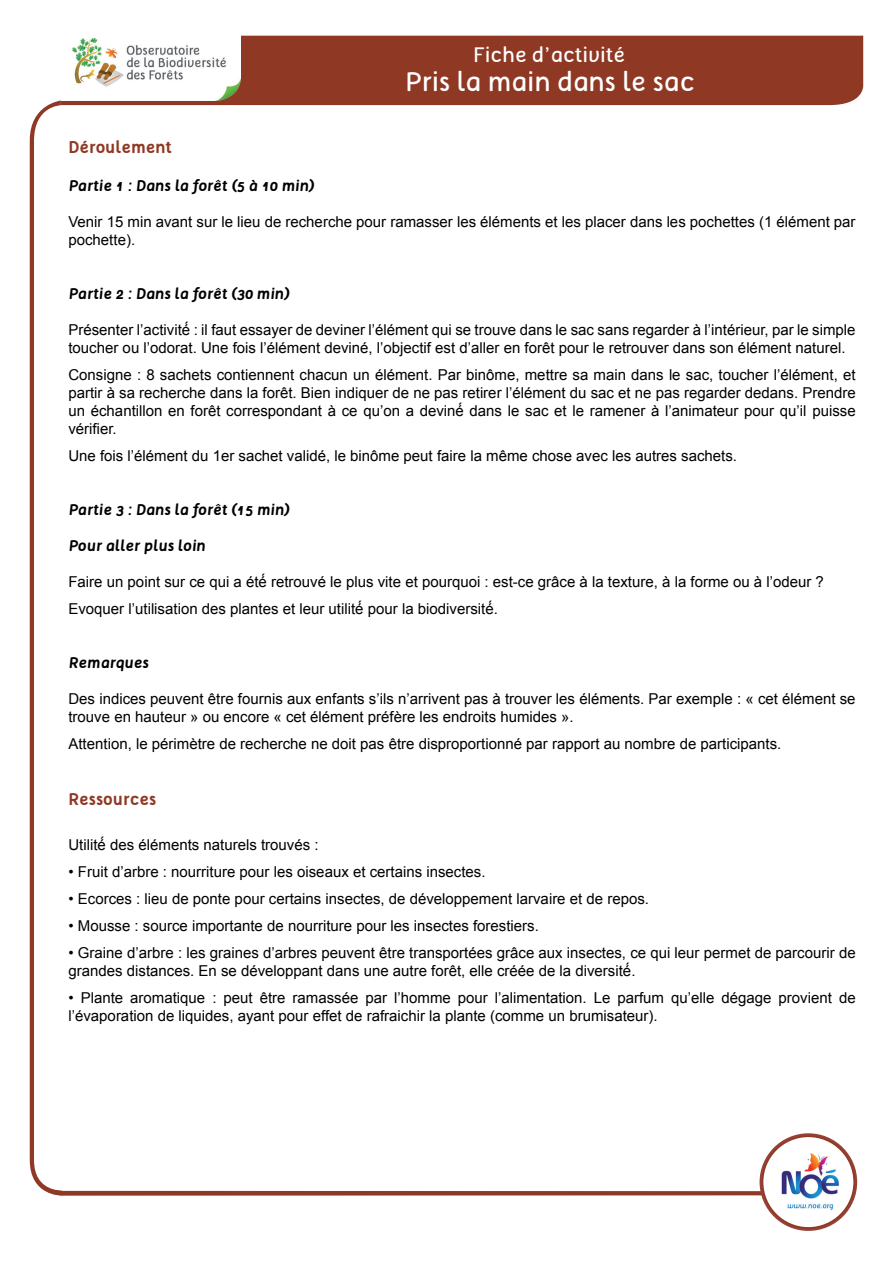
<style>
.page{position:relative;width:893px;height:1263px;background:#fff}
.page>*{position:absolute;margin:0;border:0;box-sizing:border-box;transform-origin:0 0}
.t1{font:27px "Tellural";color:#fff}
.t2{font:21px "Tellural";color:#fff}
.t3{font:700 16.5px "Tellural";color:#8f3925}
.t4{font:15px/18px "Arial";color:#000}
.t5{font:italic 700 15px "Tellural";color:#000}
</style>
<div class="page">
<div style="left:59px;top:35px;width:805px;height:71px;background:#8f3925"></div>
<img style="left:60px;top:35px;width:180px;height:65px">
<div style="left:61px;top:1191px;width:705px;height:5px;background:#8f3925"></div>
<svg style="left:760px;top:1133px;width:97px;height:98px"></svg>
<div style="left:763px;top:1136px;width:91px;height:92px;background:#fff;border-radius:50%"></div>
<img style="left:773px;top:1145px;width:75px;height:75px">
<div style="left:762px;top:1135px;width:93px;height:93px;border:2px solid #8f3925;border-radius:50%"></div>
<svg style="left:30px;top:101px;width:32px;height:1095px"></svg>
<h2 class="t2" style="left:473px;top:43px;width:153px">Fiche d’activité</h2>
<h1 class="t1" style="left:406px;top:67px;width:291px">Pris la main dans le sac</h1>
<p class="t3" style="left:68px;top:138px;width:105px">Déroulement</p>
<p class="t5" style="left:68px;top:177px;width:247px">Partie 1 : Dans la forêt (5 à 10 min)</p>
<p class="t4" style="left:68px;top:213px;width:789px">Venir 15 min avant sur le lieu de recherche pour ramasser les éléments et les placer dans les pochettes (1 élément par pochette).</p>
<p class="t5" style="left:68px;top:285px;width:222px">Partie 2 : Dans la forêt (30 min)</p>
<p class="t4" style="left:68px;top:321px;width:789px">Présenter l’activité́ : il faut essayer de deviner l’élément qui se trouve dans le sac sans regarder à l’intérieur, par le simple toucher ou l’odorat. Une fois l’élément deviné, l’objectif est d’aller en forêt pour le retrouver dans son élément naturel.</p>
<p class="t4" style="left:68px;top:366px;width:789px;text-align:justify">Consigne : 8 sachets contiennent chacun un élément. Par binôme, mettre sa main dans le sac, toucher l’élément, et partir à sa recherche dans la forêt. Bien indiquer de ne pas retirer l’élément du sac et ne pas regarder dedans. Prendre un échantillon en forêt correspondant à ce qu’on a deviné́ dans le sac et le ramener à l’animateur pour qu’il puisse vérifier.</p>
<p class="t4" style="left:68px;top:447px;width:670px">Une fois l’élément du 1er sachet validé, le binôme peut faire la même chose avec les autres sachets.</p>
<p class="t5" style="left:68px;top:501px;width:223px">Partie 3 : Dans la forêt (15 min)</p>
<p class="t5" style="left:68px;top:537px;width:139px">Pour aller plus loin</p>
<p class="t4" style="left:68px;top:568px;width:757px;line-height:27px">Faire un point sur ce qui a été́ retrouvé le plus vite et pourquoi : est-ce grâce à la texture, à la forme ou à l’odeur ?<br>Evoquer l’utilisation des plantes et leur utilité́ pour la biodiversité́.</p>
<p class="t5" style="left:68px;top:654px;width:82px">Remarques</p>
<p class="t4" style="left:68px;top:690px;width:789px">Des indices peuvent être fournis aux enfants s’ils n’arrivent pas à trouver les éléments. Par exemple : « cet élément se trouve en hauteur » ou encore « cet élément préfère les endroits humides ».</p>
<p class="t4" style="left:68px;top:735px;width:714px">Attention, le périmètre de recherche ne doit pas être disproportionné par rapport au nombre de participants.</p>
<p class="t3" style="left:68px;top:790px;width:89px">Ressources</p>
<p class="t4" style="left:68px;top:836px;width:252px">Utilité́ des éléments naturels trouvés :</p>
<p class="t4" style="left:68px;top:863px;width:419px">• Fruit d’arbre : nourriture pour les oiseaux et certains insectes.</p>
<p class="t4" style="left:68px;top:890px;width:582px">• Ecorces : lieu de ponte pour certains insectes, de développement larvaire et de repos.</p>
<p class="t4" style="left:68px;top:917px;width:472px">• Mousse : source importante de nourriture pour les insectes forestiers.</p>
<p class="t4" style="left:68px;top:944px;width:789px">• Graine d’arbre : les graines d’arbres peuvent être transportées grâce aux insectes, ce qui leur permet de parcourir de grandes distances. En se développant dans une autre forêt, elle créée de la diversité́.</p>
<p class="t4" style="left:68px;top:989px;width:789px">• Plante aromatique : peut être ramassée par l’homme pour l’alimentation. Le parfum qu’elle dégage provient de l’évaporation de liquides, ayant pour effet de rafraichir la plante (comme un brumisateur).</p>
</div>
